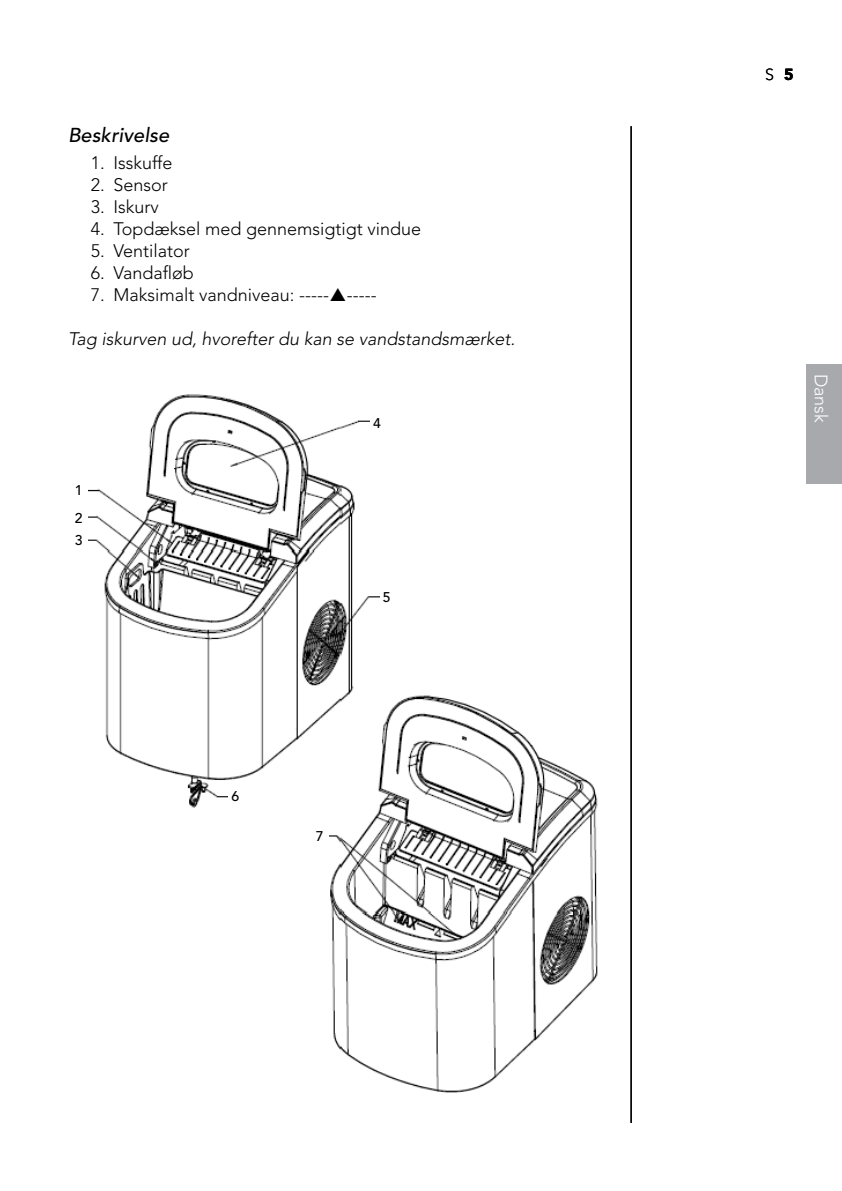
<style>
.page{position:relative;width:842px;height:1191px;background:#fff}
.page>*{position:absolute;margin:0;border:0;box-sizing:border-box;transform-origin:0 0}
.t1{font:italic 500 20px "Avenir LT Std";color:#000}
.t2{font:300 18px "Avenir LT Std";color:#000}
.t3{font:italic 300 18px "Avenir LT Std";color:#000}
.t4{font:300 18px "Avenir LT Std";color:#fff}
.t5{font:900 16px "Avenir LT Std";color:#000}
.t6{font:300 16px "Avenir LT Std";color:#000}
.t7{font:500 14px/22px "Avenir LT Std";color:#000}
</style>
<div class="page">
<div style="left:806px;top:365px;width:36px;height:119px;background:#a7a9ac"></div>
<hr style="left:631px;top:126px;width:1px;height:997px;background:#000">
<img style="left:88px;top:394px;width:510px;height:698px">
<div style="left:370px;top:417px;width:16px;height:12px;background:#fff"></div>
<div style="left:380px;top:591px;width:15px;height:13px;background:#fff"></div>
<div style="left:229px;top:790px;width:15px;height:13px;background:#fff"></div>
<div style="left:313px;top:830px;width:15px;height:12px;background:#fff"></div>
<p class="t1" style="left:68px;top:126px;width:103px">Beskrivelse</p>
<p class="t2" style="left:91px;top:152px;width:83px">1. Isskuffe</p>
<p class="t2" style="left:91px;top:174px;width:79px">2. Sensor</p>
<p class="t2" style="left:91px;top:196px;width:70px">3. Iskurv</p>
<p class="t2" style="left:91px;top:218px;width:332px">4. Topdæksel med gennemsigtigt vindue</p>
<p class="t2" style="left:91px;top:240px;width:101px">5. Ventilator</p>
<p class="t2" style="left:91px;top:262px;width:105px">6. Vandafløb</p>
<p class="t2" style="left:91px;top:284px;width:287px">7. Maksimalt vandniveau: ----- -----</p>
<p class="t3" style="left:68px;top:331px;width:449px">Tag iskurven ud, hvorefter du kan se vandstandsmærket.</p>
<p class="t7" style="left:75px;top:480px;width:9px">1</p>
<p class="t7" style="left:75px;top:507px;width:9px">2<br>3</p>
<p class="t7" style="left:231px;top:785px;width:9px">6</p>
<p class="t7" style="left:373px;top:412px;width:9px">4</p>
<p class="t7" style="left:383px;top:586px;width:9px">5</p>
<p class="t7" style="left:316px;top:825px;width:9px">7</p>
<p class="t6" style="left:765px;top:65px;width:10px">S</p>
<p class="t5" style="left:784px;top:68px;width:11px">5</p>
<p class="t4" style="left:832px;top:374px;width:51px;rotate:90deg">Dansk</p>
</div>
